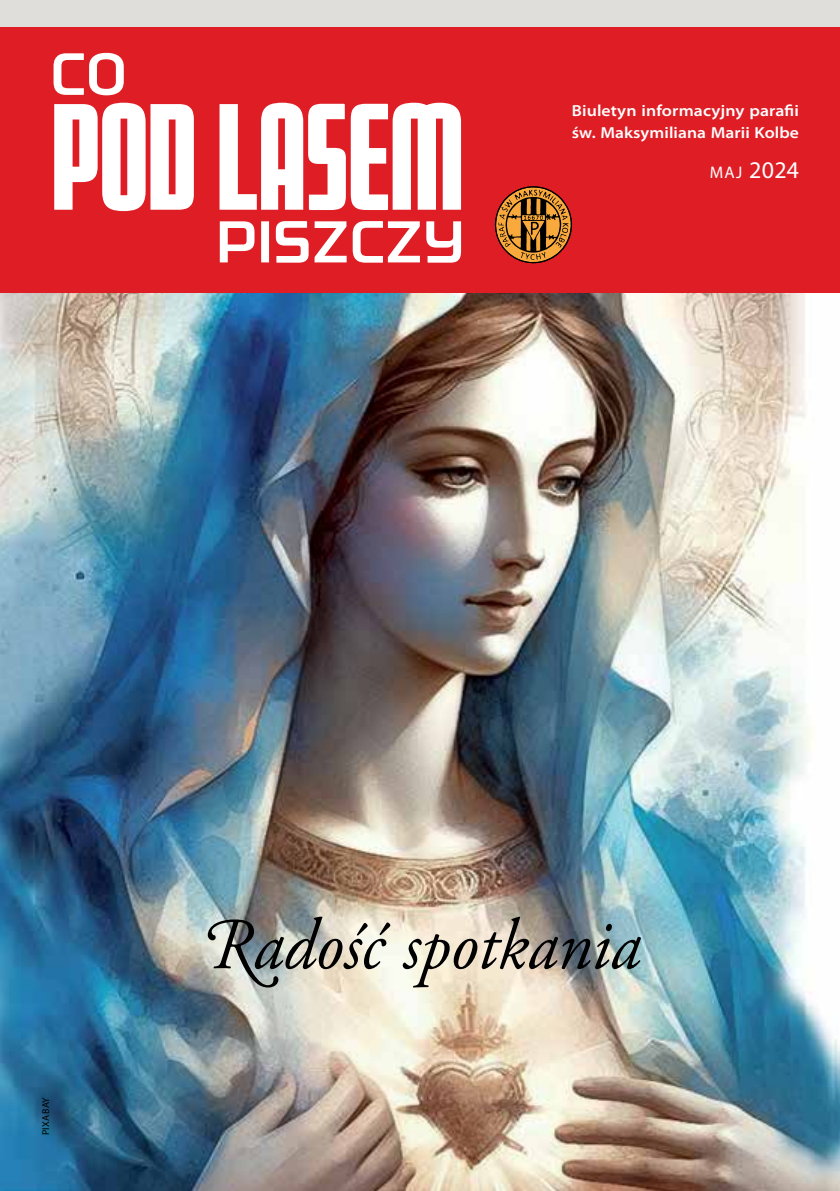
<style>
.page{position:relative;width:840px;height:1191px;background:#fff}
.page>*{position:absolute;margin:0;border:0;box-sizing:border-box;transform-origin:0 0}
.t1{font:italic 72px "Adobe Garamond Pro";color:#000;scale:.94 1}
.t2{font:24px "Myriad Pro";color:#fff}
.t3{font:600 semi-expanded 16px/22px "Myriad Pro";letter-spacing:.005em;color:#fff}
.t4{font:10px "Myriad Pro";letter-spacing:.04em;color:#000}
.s1{font-size:16.8px}
</style>
<div class="page">
<img style="left:0;top:292px;width:839px;height:899px">
<div style="left:0;top:0;width:839px;height:48px;background:#e0dedb"></div>
<div style="left:0;top:27px;width:839px;height:265px;background:#df1d25"></div>
<svg style="left:220px;top:221px;width:241px;height:42px"></svg>
<svg style="left:54px;top:103px;width:407px;height:108px;fill:#fff"></svg>
<svg style="left:53px;top:53px;width:71px;height:42px"></svg>
<svg style="left:494px;top:186px;width:78px;height:77px"></svg>
<p class="t3" style="left:571px;top:100px;width:228px">Biuletyn informacyjny parafii św. Maksymiliana Marii Kolbe</p>
<h2 class="t2" style="left:709px;top:155px;width:90px"><span class="s1">maj</span> 2024</h2>
<p class="t4" style="left:39px;top:1135px;width:40px;rotate:-90deg">PIXABAY</p>
<h1 class="t1" style="left:199px;top:902px;width:470px">Radość spotkania</h1>
</div>
